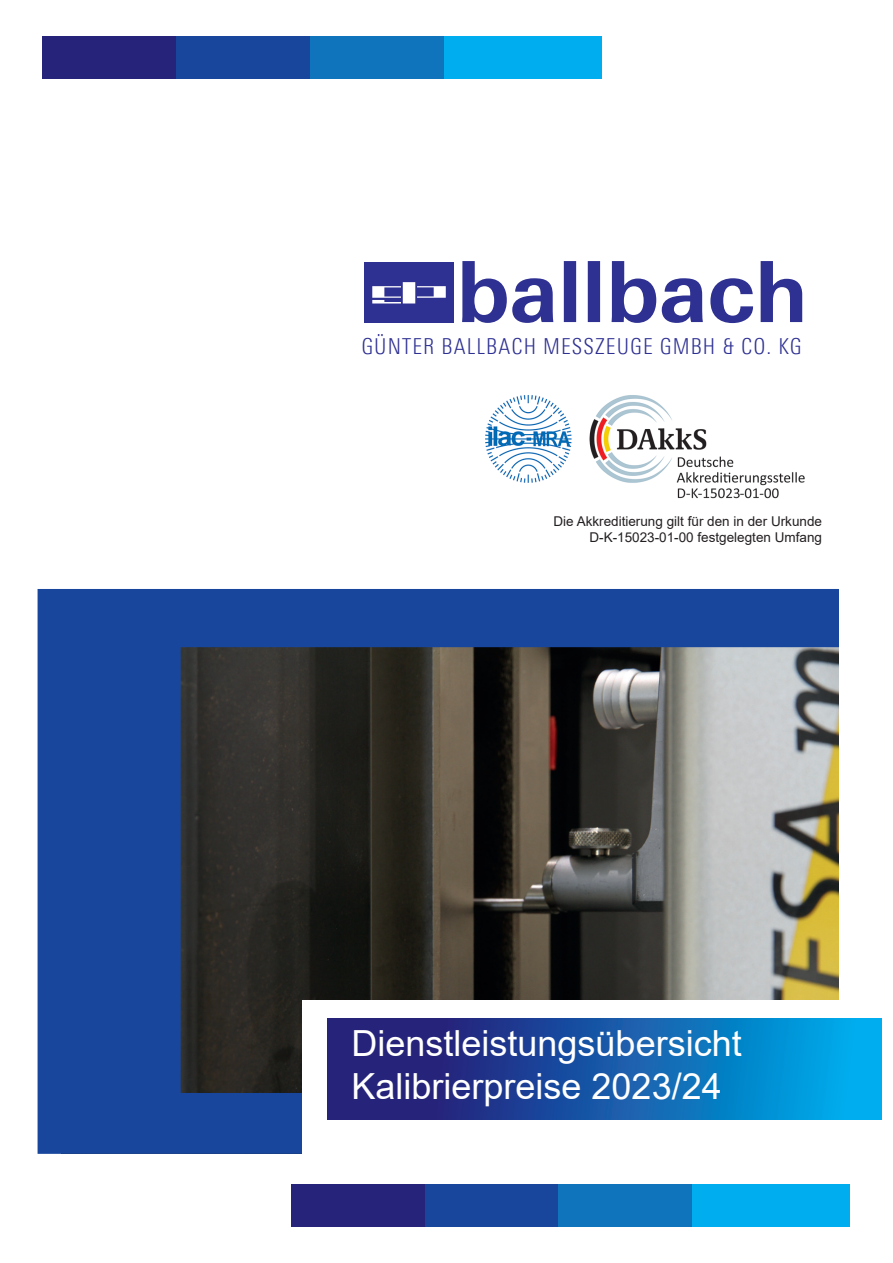
<style>
.page{position:relative;width:893px;height:1263px;background:#fff}
.page>*{position:absolute;margin:0;border:0;box-sizing:border-box;transform-origin:0 0}
.t1{font:36px/43.2px "Arial";color:#fff}
.t2{font:300 condensed 22.05px "Linotype Univers";letter-spacing:.05em;color:#2e3092}
.t3{font:13.5px/16.2px "Arial";color:#231f20;text-align:right}
</style>
<div class="page">
<div style="left:43px;top:36px;width:133px;height:42px;background:#26237b"></div>
<div style="left:176px;top:36px;width:134px;height:42px;background:#18469d"></div>
<div style="left:310px;top:36px;width:134px;height:42px;background:#1074bc"></div>
<div style="left:444px;top:36px;width:158px;height:42px;background:#00aeef"></div>
<div style="left:291px;top:1184px;width:133px;height:43px;background:#26237b"></div>
<div style="left:424px;top:1184px;width:134px;height:43px;background:#18469d"></div>
<div style="left:558px;top:1184px;width:134px;height:43px;background:#1074bc"></div>
<div style="left:692px;top:1184px;width:158px;height:43px;background:#00aeef"></div>
<svg style="left:462px;top:261px;width:340px;height:62px"></svg>
<div style="left:364px;top:263px;width:90px;height:60px;background:#2e3092"></div>
<svg style="left:372px;top:282px;width:74px;height:21px"></svg>
<svg style="left:38px;top:589px;width:801px;height:565px;background:#3e4c65"></svg>
<div style="left:302px;top:1000px;width:559px;height:166px;background:#fff"></div>
<svg style="left:327px;top:1019px;width:555px;height:100px;background:#145caa"></svg>
<img style="left:485px;top:395px;width:320px;height:104px">
<h2 class="t2" style="left:361px;top:334px;width:442px">GÜNTER BALLBACH MESSZEUGE GMBH &amp; CO. KG</h2>
<p class="t3" style="left:553px;top:513px;width:270px">Die Akkreditierung gilt für den in der Urkunde<br>D-K-15023-01-00 festgelegten Umfang</p>
<h1 class="t1" style="left:351px;top:1021px;width:392px">Dienstleistungsübersicht<br>Kalibrierpreise 2023/24</h1>
</div>
